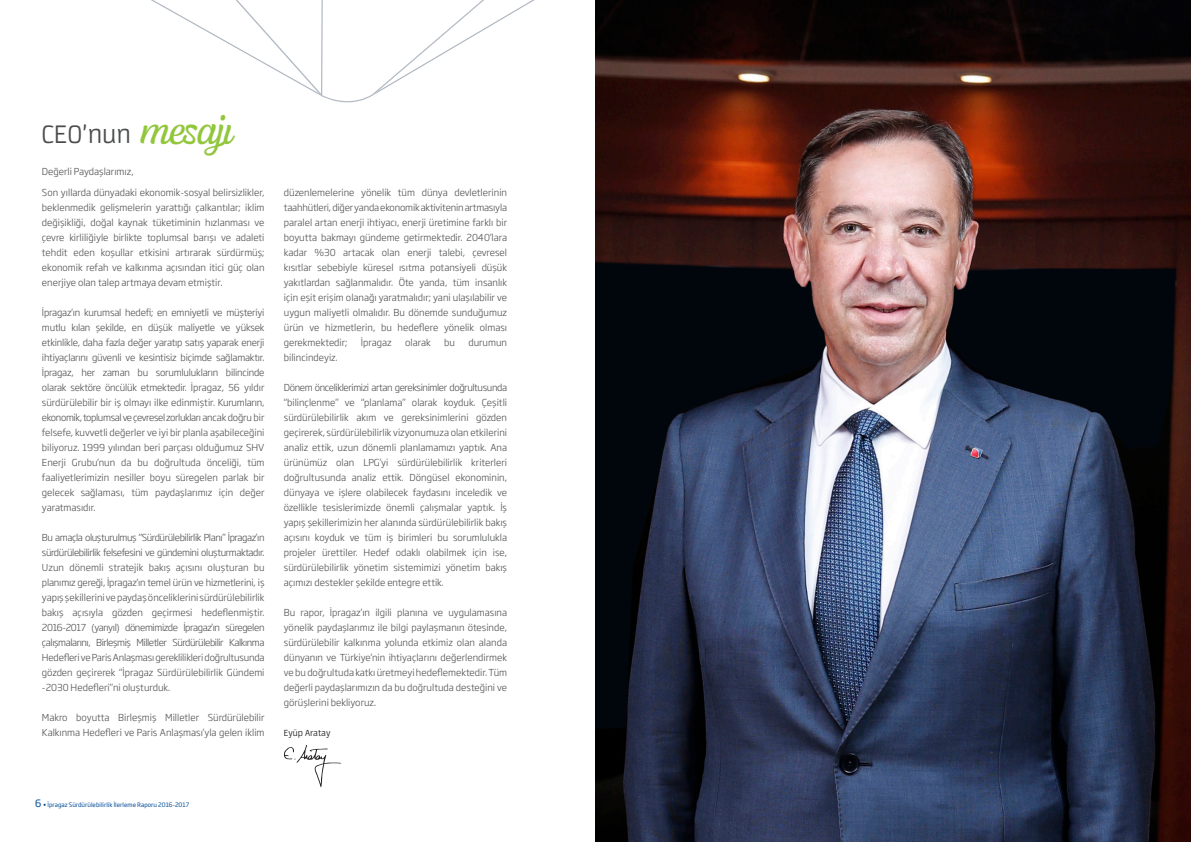
<style>
.page{position:relative;width:1191px;height:842px;background:#fff}
.page>*{position:absolute;margin:0;border:0;box-sizing:border-box;transform-origin:0 0}
.t1{font:300 28.6px "Neuron";color:#4b4c4d}
.t2{font:300 10px "Neuron";color:#231f20}
.t3{font:300 9.5px/15px "Soho Gothic Pro";color:#4b4c4d;text-align:justify}
.t4{font:6px "Soho Gothic Pro";color:#014c98}
.s1{font-family:"Lager";font-weight:400;font-size:41.3px;color:#92c73d}
.s2{font-size:10px}
</style>
<div class="page">
<svg style="left:151px;top:0;width:384px;height:102px"></svg>
<img style="left:595px;top:0;width:596px;height:842px">
<svg style="left:284px;top:745px;width:57px;height:42px"></svg>
<h1 class="t1" style="left:41px;top:119px;width:190px">CEO’nun <span class="s1">mesajı</span></h1>
<p class="t3" style="left:42px;top:163px;width:93px">Değerli Paydaşlarımız,</p>
<p class="t3" style="left:42px;top:184px;width:224px">Son yıllarda dünyadaki ekonomik-sosyal belirsizlikler, beklenmedik gelişmelerin yarattığı çalkantılar; iklim değişikliği, doğal kaynak tüketiminin hızlanması ve çevre kirliliğiyle birlikte toplumsal barışı ve adaleti tehdit eden koşullar etkisini artırarak sürdürmüş; ekonomik refah ve kalkınma açısından itici güç olan enerjiye olan talep artmaya devam etmiştir.</p>
<p class="t3" style="left:42px;top:304px;width:224px">İpragaz’ın kurumsal hedefi; en emniyetli ve müşteriyi mutlu kılan şekilde, en düşük maliyetle ve yüksek etkinlikle, daha fazla değer yaratıp satış yaparak enerji ihtiyaçlarını güvenli ve kesintisiz biçimde sağlamaktır.<br>İpragaz, her zaman bu sorumlulukların bilincinde olarak sektöre öncülük etmektedir. İpragaz, 56 yıldır sürdürülebilir bir iş olmayı ilke edinmiştir. Kurumların, ekonomik, toplumsal ve çevresel zorlukları ancak doğru bir felsefe, kuvvetli değerler ve iyi bir planla aşabileceğini biliyoruz. 1999 yılından beri parçası olduğumuz SHV Enerji Grubu’nun da bu doğrultuda önceliği, tüm faaliyetlerimizin nesiller boyu süregelen parlak bir gelecek sağlaması, tüm paydaşlarımız için değer yaratmasıdır.</p>
<p class="t3" style="left:42px;top:529px;width:224px">Bu amaçla oluşturulmuş “Sürdürülebilirlik Planı” İpragaz’ın sürdürülebilirlik felsefesini ve gündemini oluşturmaktadır.<br>Uzun dönemli stratejik bakış açısını oluşturan bu planımız gereği, İpragaz’ın temel ürün ve hizmetlerini, iş yapış şekillerini ve paydaş önceliklerini sürdürülebilirlik bakış açısıyla gözden geçirmesi hedeflenmiştir.<br>2016-2017 (yarıyıl) dönemimizde İpragaz’ın süregelen çalışmalarını, Birleşmiş Milletler Sürdürülebilir Kalkınma Hedefleri ve Paris Anlaşması gereklilikleri doğrultusunda gözden geçirerek “İpragaz Sürdürülebilirlik Gündemi -2030 Hedefleri”ni oluşturduk.</p>
<p class="t3" style="left:42px;top:709px;width:224px">Makro boyutta Birleşmiş Milletler Sürdürülebilir<br>Kalkınma Hedefleri ve Paris Anlaşması’yla gelen iklim</p>
<p class="t3" style="left:284px;top:184px;width:225px">düzenlemelerine yönelik tüm dünya devletlerinin taahhütleri, diğer yanda ekonomik aktivitenin artmasıyla paralel artan enerji ihtiyacı, enerji üretimine farklı bir boyutta bakmayı gündeme getirmektedir. 2040’lara kadar %30 artacak olan enerji talebi, çevresel kısıtlar sebebiyle küresel ısıtma potansiyeli düşük yakıtlardan sağlanmalıdır. Öte yanda, tüm insanlık için eşit erişim olanağı yaratmalıdır; yani ulaşılabilir ve uygun maliyetli olmalıdır. Bu dönemde sunduğumuz ürün ve hizmetlerin, bu hedeflere yönelik olması gerekmektedir;</p>
<p class="t3" style="left:361px;top:334px;width:32px">İpragaz</p>
<p class="t3" style="left:405px;top:334px;width:27px">olarak</p>
<p class="t3" style="left:444px;top:334px;width:12px">bu</p>
<p class="t3" style="left:468px;top:334px;width:40px">durumun</p>
<p class="t3" style="left:284px;top:349px;width:56px">bilincindeyiz.</p>
<p class="t3" style="left:284px;top:379px;width:225px">Dönem önceliklerimizi artan gereksinimler doğrultusunda “bilinçlenme” ve “planlama” olarak koyduk. Çeşitli sürdürülebilirlik akım ve gereksinimlerini gözden geçirerek, sürdürülebilirlik vizyonumuza olan etkilerini analiz ettik, uzun dönemli planlamamızı yaptık. Ana ürünümüz olan LPG’yi sürdürülebilirlik kriterleri doğrultusunda analiz ettik. Döngüsel ekonominin, dünyaya ve işlere olabilecek faydasını inceledik ve özellikle tesislerimizde önemli çalışmalar yaptık. İş yapış şekillerimizin her alanında sürdürülebilirlik bakış açısını koyduk ve tüm iş birimleri bu sorumlulukla projeler ürettiler. Hedef odaklı olabilmek için ise, sürdürülebilirlik yönetim sistemimizi yönetim bakış açımızı destekler şekilde entegre ettik.</p>
<p class="t3" style="left:284px;top:604px;width:225px">Bu rapor, İpragaz’ın ilgili planına ve uygulamasına yönelik paydaşlarımız ile bilgi paylaşmanın ötesinde, sürdürülebilir kalkınma yolunda etkimiz olan alanda dünyanın ve Türkiye’nin ihtiyaçlarını değerlendirmek ve bu doğrultuda katkı üretmeyi hedeflemektedir. Tüm değerli paydaşlarımızın da bu doğrultuda desteğini ve görüşlerini bekliyoruz.</p>
<p class="t2" style="left:284px;top:728px;width:48px">Eyüp Aratay</p>
<p class="t4" style="left:35px;top:800px;width:156px"><span class="s2">6</span> • İpragaz Sürdürülebilirlik İlerleme Raporu 2016-2017</p>
</div>
